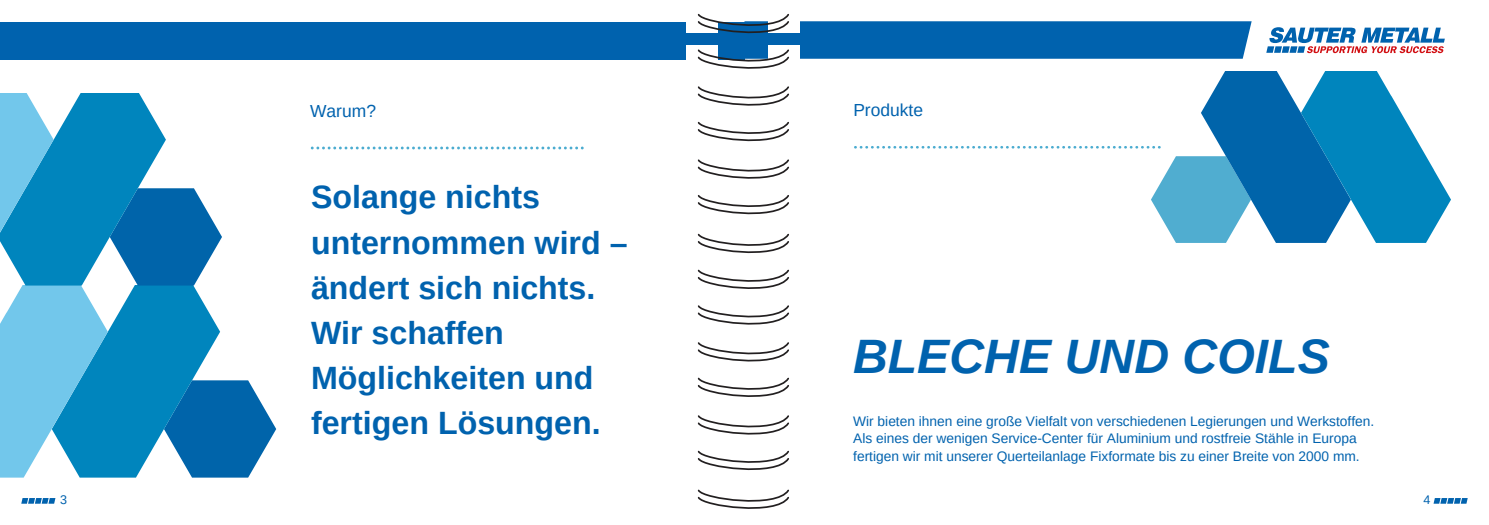
<style>
.page{position:relative;width:1489px;height:525px;background:#fff}
.page>*{position:absolute;margin:0;border:0;box-sizing:border-box;transform-origin:0 0}
.t1{font:italic 700 48.25px "Arimo";color:#0062ae}
.t2{font:700 32.25px/45px "Arimo";color:#0062ae}
.t3{font:17.38px "Arimo";color:#0062ae}
.t4{font:13.75px/17.8px "Arimo";color:#0062ae}
.t5{font:12.5px "Arimo";color:#0062ae}
</style>
<div class="page">
<div style="left:0;top:22px;width:744px;height:37px;background:#0062ae"></div>
<svg style="left:1433px;top:498px;width:34px;height:5px"></svg>
<svg style="left:21px;top:498px;width:34px;height:5px"></svg>
<div style="left:686px;top:10px;width:32px;height:23px;background:#fff"></div>
<div style="left:686px;top:45px;width:32px;height:23px;background:#fff"></div>
<svg style="left:697px;top:269px;width:92px;height:20px"></svg>
<svg style="left:697px;top:305px;width:92px;height:20px"></svg>
<svg style="left:697px;top:342px;width:92px;height:20px"></svg>
<svg style="left:697px;top:377px;width:92px;height:20px"></svg>
<svg style="left:697px;top:415px;width:92px;height:20px"></svg>
<svg style="left:697px;top:450px;width:92px;height:21px"></svg>
<svg style="left:697px;top:489px;width:92px;height:20px"></svg>
<svg style="left:0;top:93px;width:276px;height:384px"></svg>
<svg style="left:311px;top:146px;width:272px;height:3px"></svg>
<svg style="left:697px;top:13px;width:753px;height:241px"></svg>
<p class="t3" style="left:310px;top:104px;width:67px">Warum?</p>
<h2 class="t2" style="left:311px;top:177px;width:318px">Solange nichts unternommen wird – ändert sich nichts.<br>Wir schaffen<br>Möglichkeiten und fertigen Lösungen.</h2>
<p class="t3" style="left:853px;top:103px;width:71px">Produkte</p>
<h1 class="t1" style="left:853px;top:338px;width:478px">BLECHE UND COILS</h1>
<p class="t4" style="left:853px;top:413px;width:522px">Wir bieten ihnen eine große Vielfalt von verschiedenen Legierungen und Werkstoffen.<br>Als eines der wenigen Service-Center für Aluminium und rostfreie Stähle in Europa fertigen wir mit unserer Querteilanlage Fixformate bis zu einer Breite von 2000 mm.</p>
<p class="t5" style="left:60px;top:494px;width:8px">3</p>
<p class="t5" style="left:1423px;top:494px;width:8px">4</p>
</div>
